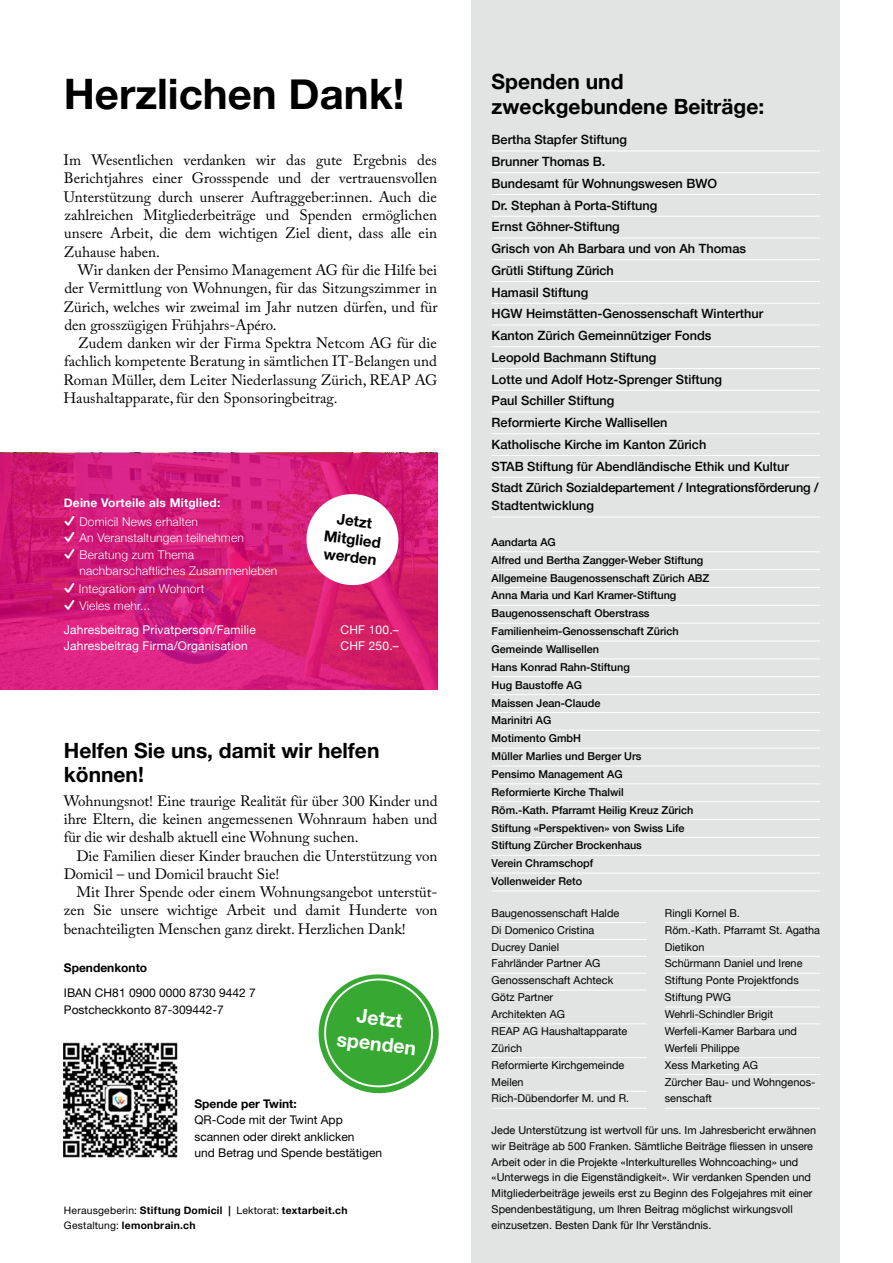
<style>
.page{position:relative;width:893px;height:1263px;background:#fff}
.page>*{position:absolute;margin:0;border:0;box-sizing:border-box;transform-origin:0 0}
.t1{font:700 42px "Helvetica Neue";color:#000}
.t2{font:700 21px/25.5px "Helvetica Neue";color:#000}
.t3{font:700 19.5px/25.5px "Helvetica Neue";color:#fff;text-align:center}
.t4{font:15px/18.3px "Adobe Caslon Pro";letter-spacing:-.005em;color:#000;text-align:justify}
.t5{font:700 15px/18px "Helvetica Neue";color:#000;text-align:center}
.t6{font:500 12.75px/21.8px "Helvetica Neue";color:#000}
.t7{font:300 12px/16.2px "Helvetica Neue";letter-spacing:.015em;color:#fff}
.t8{font:12px/16.5px "Helvetica Neue LT Std";color:#000}
.t9{font:12px "Helvetica Neue";letter-spacing:.015em;color:#fff}
.t10{font:700 12px "Helvetica Neue";letter-spacing:.015em;color:#fff}
.t11{font:700 12px "Helvetica Neue LT Std";color:#000}
.t12{font:700 12px "Helvetica Neue";color:#000}
.t13{font:10.8px/17px "Helvetica Neue";color:#000}
.t14{font:500 10.8px/17.9px "Helvetica Neue";color:#000}
.t15{font:10.35px "Helvetica Neue LT Std";letter-spacing:.02em;color:#000}
.t16{font:700 10.35px "Helvetica Neue";letter-spacing:.025em;color:#000}
.s1{font-family:"Helvetica Neue";font-weight:700}
.s2{font-weight:700}
.s3{font-family:"Helvetica Neue LT Std";font-weight:400}
</style>
<div class="page">
<svg style="left:318px;top:974px;width:121px;height:120px"></svg>
<div style="left:471px;top:0;width:369px;height:1263px;background:#e2e3e3"></div>
<hr style="left:492px;top:151px;width:328px;height:1px;background:#fff">
<hr style="left:492px;top:172px;width:328px;height:1px;background:#fff">
<hr style="left:492px;top:194px;width:328px;height:1px;background:#fff">
<hr style="left:492px;top:216px;width:328px;height:1px;background:#fff">
<hr style="left:492px;top:238px;width:328px;height:1px;background:#fff">
<hr style="left:492px;top:259px;width:328px;height:1px;background:#fff">
<hr style="left:492px;top:281px;width:328px;height:1px;background:#fff">
<hr style="left:492px;top:303px;width:328px;height:1px;background:#fff">
<hr style="left:492px;top:325px;width:328px;height:1px;background:#fff">
<hr style="left:492px;top:346px;width:328px;height:1px;background:#fff">
<hr style="left:492px;top:368px;width:328px;height:1px;background:#fff">
<hr style="left:492px;top:390px;width:328px;height:1px;background:#fff">
<hr style="left:492px;top:412px;width:328px;height:1px;background:#fff">
<hr style="left:492px;top:433px;width:328px;height:1px;background:#fff">
<hr style="left:492px;top:455px;width:328px;height:1px;background:#fff">
<hr style="left:492px;top:477px;width:328px;height:1px;background:#fff">
<hr style="left:492px;top:517px;width:328px;height:1px;background:#fff">
<hr style="left:492px;top:551px;width:328px;height:1px;background:#fff">
<hr style="left:492px;top:569px;width:328px;height:1px;background:#fff">
<hr style="left:492px;top:587px;width:328px;height:1px;background:#fff">
<hr style="left:492px;top:605px;width:328px;height:1px;background:#fff">
<hr style="left:492px;top:623px;width:328px;height:1px;background:#fff">
<hr style="left:492px;top:641px;width:328px;height:1px;background:#fff">
<hr style="left:492px;top:658px;width:328px;height:1px;background:#fff">
<hr style="left:492px;top:676px;width:328px;height:1px;background:#fff">
<hr style="left:492px;top:694px;width:328px;height:1px;background:#fff">
<hr style="left:492px;top:712px;width:328px;height:1px;background:#fff">
<hr style="left:492px;top:730px;width:328px;height:1px;background:#fff">
<hr style="left:492px;top:748px;width:328px;height:1px;background:#fff">
<hr style="left:492px;top:766px;width:328px;height:1px;background:#fff">
<hr style="left:492px;top:783px;width:328px;height:1px;background:#fff">
<hr style="left:492px;top:801px;width:328px;height:1px;background:#fff">
<hr style="left:492px;top:819px;width:328px;height:1px;background:#fff">
<hr style="left:492px;top:837px;width:328px;height:1px;background:#fff">
<hr style="left:492px;top:855px;width:328px;height:1px;background:#fff">
<hr style="left:492px;top:873px;width:328px;height:1px;background:#fff">
<hr style="left:492px;top:891px;width:328px;height:1px;background:#fff">
<hr style="left:492px;top:922px;width:155px;height:1px;background:#fff">
<hr style="left:492px;top:939px;width:155px;height:1px;background:#fff">
<hr style="left:492px;top:956px;width:155px;height:1px;background:#fff">
<hr style="left:492px;top:973px;width:155px;height:1px;background:#fff">
<hr style="left:492px;top:990px;width:155px;height:1px;background:#fff">
<hr style="left:492px;top:1023px;width:155px;height:1px;background:#fff">
<hr style="left:492px;top:1057px;width:155px;height:1px;background:#fff">
<hr style="left:492px;top:1091px;width:155px;height:1px;background:#fff">
<hr style="left:492px;top:1108px;width:155px;height:1px;background:#fff">
<hr style="left:665px;top:922px;width:155px;height:1px;background:#fff">
<hr style="left:665px;top:956px;width:155px;height:1px;background:#fff">
<hr style="left:665px;top:973px;width:155px;height:1px;background:#fff">
<hr style="left:665px;top:990px;width:155px;height:1px;background:#fff">
<hr style="left:665px;top:1007px;width:155px;height:1px;background:#fff">
<hr style="left:665px;top:1023px;width:155px;height:1px;background:#fff">
<hr style="left:665px;top:1057px;width:155px;height:1px;background:#fff">
<hr style="left:665px;top:1074px;width:155px;height:1px;background:#fff">
<hr style="left:665px;top:1108px;width:155px;height:1px;background:#fff">
<img style="left:63px;top:1043px;width:114px;height:114px">
<svg style="left:0;top:453px;width:437px;height:237px;background:#d41c76"></svg>
<svg style="left:302px;top:489px;width:101px;height:101px"></svg>
<svg style="left:65px;top:516px;width:10px;height:10px"></svg>
<svg style="left:65px;top:532px;width:10px;height:10px"></svg>
<svg style="left:65px;top:549px;width:10px;height:10px"></svg>
<svg style="left:65px;top:583px;width:10px;height:10px"></svg>
<svg style="left:65px;top:599px;width:10px;height:10px"></svg>
<h1 class="t1" style="left:64px;top:61px;width:342px">Herzlichen Dank!</h1>
<p class="t4" style="left:64px;top:151px;width:375px">Im Wesentlichen verdanken wir das gute Ergebnis des Berichtjahres einer Grossspende und der vertrauensvollen Unterstützung durch unserer Auftraggeber:innen. Auch die zahlreichen Mitgliederbeiträge und Spenden ermöglichen unsere Arbeit, die dem wichtigen Ziel dient, dass alle ein Zuhause haben.</p>
<p class="t4" style="left:63px;top:261px;width:376px;text-indent:14px">Wir danken der Pensimo Management AG für die Hilfe bei der Vermittlung von Wohnungen, für das Sitzungszimmer in Zürich, welches wir zweimal im Jahr nutzen dürfen, und für den grosszügigen Frühjahrs-Apéro.</p>
<p class="t4" style="left:63px;top:334px;width:375px;text-indent:15px">Zudem danken wir der Firma Spektra Netcom AG für die fachlich kompetente Beratung in sämtlichen IT-Belangen und Roman Müller, dem Leiter Niederlassung Zürich, REAP AG Haushaltapparate, für den Sponsoringbeitrag.</p>
<p class="t10" style="left:64px;top:494px;width:158px">Deine Vorteile als Mitglied:</p>
<p class="t7" style="left:80px;top:513px;width:199px">Domicil News erhalten<br>An Veranstaltungen teilnehmen<br>Beratung zum Thema nachbarschaftliches Zusammenleben</p>
<p class="t7" style="left:79px;top:580px;width:127px">Integration am Wohnort<br>Vieles mehr...</p>
<p class="t9" style="left:64px;top:621px;width:193px">Jahresbeitrag Privatperson/Familie</p>
<p class="t9" style="left:340px;top:621px;width:60px">CHF 100.–</p>
<p class="t9" style="left:64px;top:637px;width:185px">Jahresbeitrag Firma/Organisation</p>
<p class="t9" style="left:340px;top:637px;width:60px">CHF 250.–</p>
<p class="t5" style="left:327px;top:509px;width:59px;rotate:7deg">Jetzt<br>Mitglied werden</p>
<h2 class="t2" style="left:64px;top:739px;width:317px;line-height:24px">Helfen Sie uns, damit wir helfen können!</h2>
<p class="t4" style="left:64px;top:791px;width:375px">Wohnungsnot! Eine traurige Realität für über 300 Kinder und ihre Eltern, die keinen angemessenen Wohnraum haben und für die wir deshalb aktuell eine Wohnung suchen.</p>
<p class="t4" style="left:64px;top:846px;width:375px;text-indent:13px">Die Familien dieser Kinder brauchen die Unterstützung von<br>Domicil – und Domicil braucht Sie!</p>
<p class="t4" style="left:64px;top:883px;width:375px;text-indent:13px">Mit Ihrer Spende oder einem Wohnungsangebot unterstüt&shy;zen Sie unsere wichtige Arbeit und damit Hunderte von benachteiligten Menschen ganz direkt. Herzlichen Dank!</p>
<p class="t12" style="left:64px;top:958px;width:85px">Spendenkonto</p>
<p class="t8" style="left:64px;top:984px;width:193px">IBAN CH81 0900 0000 8730 9442 7<br>Postcheckkonto 87-309442-7</p>
<h3 class="t3" style="left:342px;top:1001px;width:81px;rotate:7deg">Jetzt spenden</h3>
<p class="t11" style="left:194px;top:1096px;width:104px">Spende per Twint:</p>
<p class="t8" style="left:194px;top:1111px;width:189px">QR-Code mit der Twint App scannen oder direkt anklicken<br>und Betrag und Spende bestätigen</p>
<p class="t15" style="left:64px;top:1204px;width:285px">Herausgeberin: <span class="s1">Stiftung Domicil |</span> Lektorat: <span class="s2">textarbeit.ch</span></p>
<p class="t16" style="left:64px;top:1217px;width:133px"><span class="s3">Gestaltung:</span> lemonbrain.ch</p>
<h2 class="t2" style="left:492px;top:69px;width:274px">Spenden und zweckgebundene Beiträge:</h2>
<p class="t6" style="left:492px;top:128px;width:328px">Bertha Stapfer Stiftung<br>Brunner Thomas B.<br>Bundesamt für Wohnungswesen BWO<br>Dr. Stephan à Porta-Stiftung<br>Ernst Göhner-Stiftung<br>Grisch von Ah Barbara und von Ah Thomas<br>Grütli Stiftung Zürich<br>Hamasil Stiftung<br>HGW Heimstätten-Genossenschaft Winterthur<br>Kanton Zürich Gemeinnütziger Fonds<br>Leopold Bachmann Stiftung<br>Lotte und Adolf Hotz-Sprenger Stiftung<br>Paul Schiller Stiftung<br>Reformierte Kirche Wallisellen<br>Katholische Kirche im Kanton Zürich<br>STAB Stiftung für Abendländische Ethik und Kultur Stadt Zürich Sozialdepartement / Integrationsförderung /</p>
<p class="t6" style="left:492px;top:494px;width:104px">Stadtentwicklung</p>
<p class="t14" style="left:492px;top:532px;width:219px">Aandarta AG<br>Alfred und Bertha Zangger-Weber Stiftung<br>Allgemeine Baugenossenschaft Zürich ABZ<br>Anna Maria und Karl Kramer-Stiftung<br>Baugenossenschaft Oberstrass<br>Familienheim-Genossenschaft Zürich<br>Gemeinde Wallisellen<br>Hans Konrad Rahn-Stiftung<br>Hug Baustoffe AG<br>Maissen Jean-Claude<br>Marinitri AG<br>Motimento GmbH<br>Müller Marlies und Berger Urs<br>Pensimo Management AG<br>Reformierte Kirche Thalwil<br>Röm.-Kath. Pfarramt Heilig Kreuz Zürich<br>Stiftung «Perspektiven» von Swiss Life<br>Stiftung Zürcher Brockenhaus<br>Verein Chramschopf<br>Vollenweider Reto</p>
<p class="t13" style="left:492px;top:905px;width:139px">Baugenossenschaft Halde<br>Di Domenico Cristina<br>Ducrey Daniel<br>Fahrländer Partner AG<br>Genossenschaft Achteck<br>Götz Partner<br>Architekten AG<br>REAP AG Haushaltapparate<br>Zürich<br>Reformierte Kirchgemeinde<br>Meilen<br>Rich-Dübendorfer M. und R.</p>
<p class="t13" style="left:665px;top:905px;width:157px">Ringli Kornel B.<br>Röm.-Kath. Pfarramt St. Agatha<br>Dietikon<br>Schürmann Daniel und Irene<br>Stiftung Ponte Projektfonds<br>Stiftung PWG<br>Wehrli-Schindler Brigit<br>Werfeli-Kamer Barbara und<br>Werfeli Philippe<br>Xess Marketing AG<br>Zürcher Bau- und Wohngenos&shy;senschaft</p>
<p class="t13" style="left:492px;top:1123px;width:326px;line-height:15.8px">Jede Unterstützung ist wertvoll für uns. Im Jahresbericht erwähnen wir Beiträge ab 500 Franken. Sämtliche Beiträge fliessen in unsere Arbeit oder in die Projekte «Interkulturelles Wohncoaching» und «Unterwegs in die Eigenständigkeit». Wir verdanken Spenden und Mitgliederbeiträge jeweils erst zu Beginn des Folgejahres mit einer Spendenbestätigung, um Ihren Beitrag möglichst wirkungsvoll einzusetzen. Besten Dank für Ihr Verständnis.</p>
</div>
